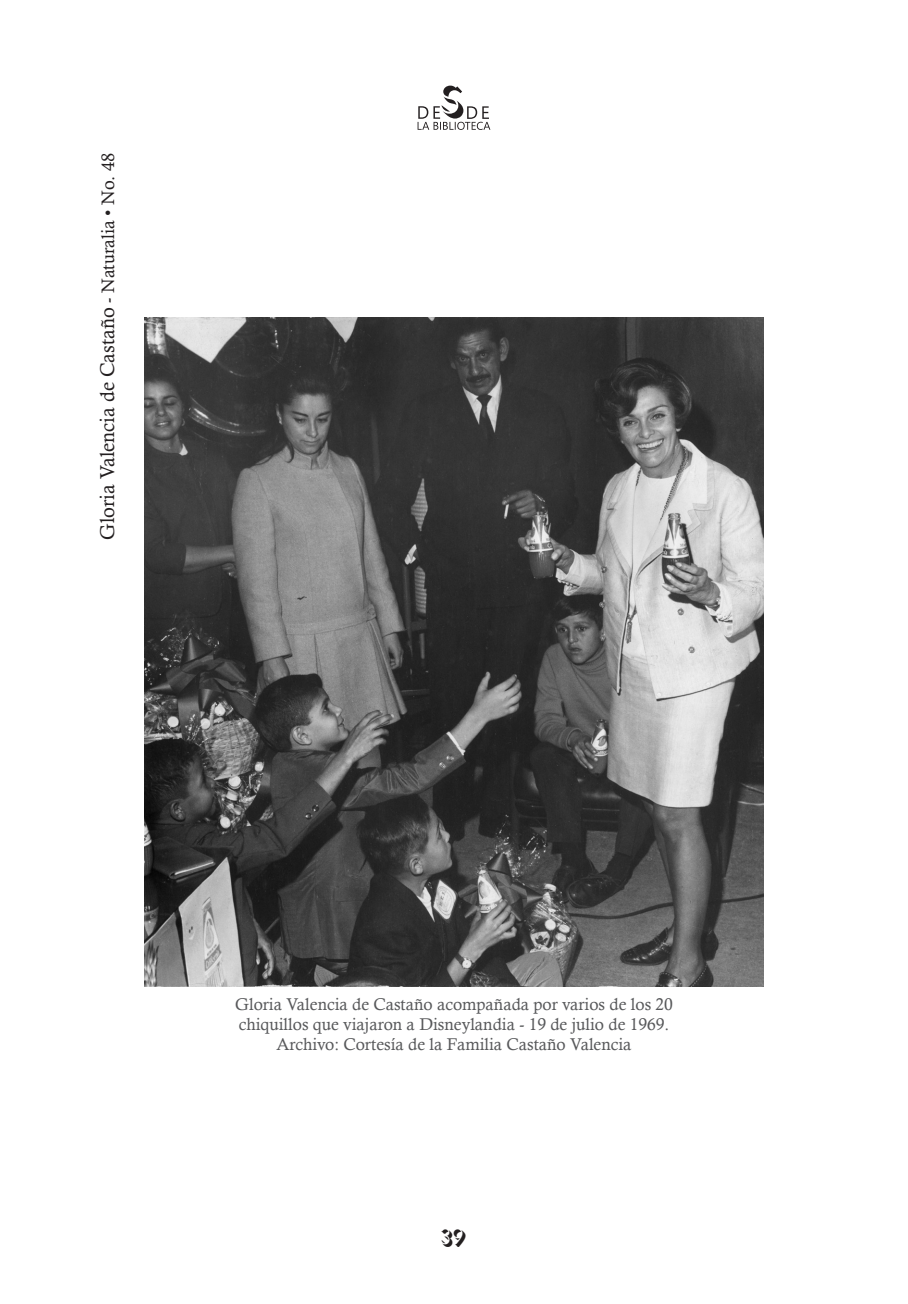
<style>
.page{position:relative;width:908px;height:1304px;background:#fff}
.page>*{position:absolute;margin:0;border:0;box-sizing:border-box;transform-origin:0 0}
.t1{font:24px "Umbra BT";color:#231f20}
.t2{font:20px "Calisto";color:#231f20}
.ENTRADILLA_2{font:17px/20px "Calisto";color:#57585a}
.s1{font-size:18px}
</style>
<div class="page">
<svg style="left:417px;top:86px;width:73px;height:44px"></svg>
<img style="left:144px;top:318px;width:619px;height:668px">
<p class="t2" style="left:96px;top:540px;width:388px;rotate:-90deg">Gloria Valencia de Castaño <span class="s1">- Naturalia • No. 48</span></p>
<p class="ENTRADILLA_2" style="left:235px;top:994px;width:439px">Gloria Valencia de Castaño acompañada por varios de los 20 chiquillos que viajaron a Disneylandia - 19 de julio de 1969.</p>
<p class="ENTRADILLA_2" style="left:276px;top:1034px;width:356px">Archivo: Cortesía de la Familia Castaño Valencia</p>
<h1 class="t1" style="left:441px;top:1222px;width:26px">39</h1>
</div>
